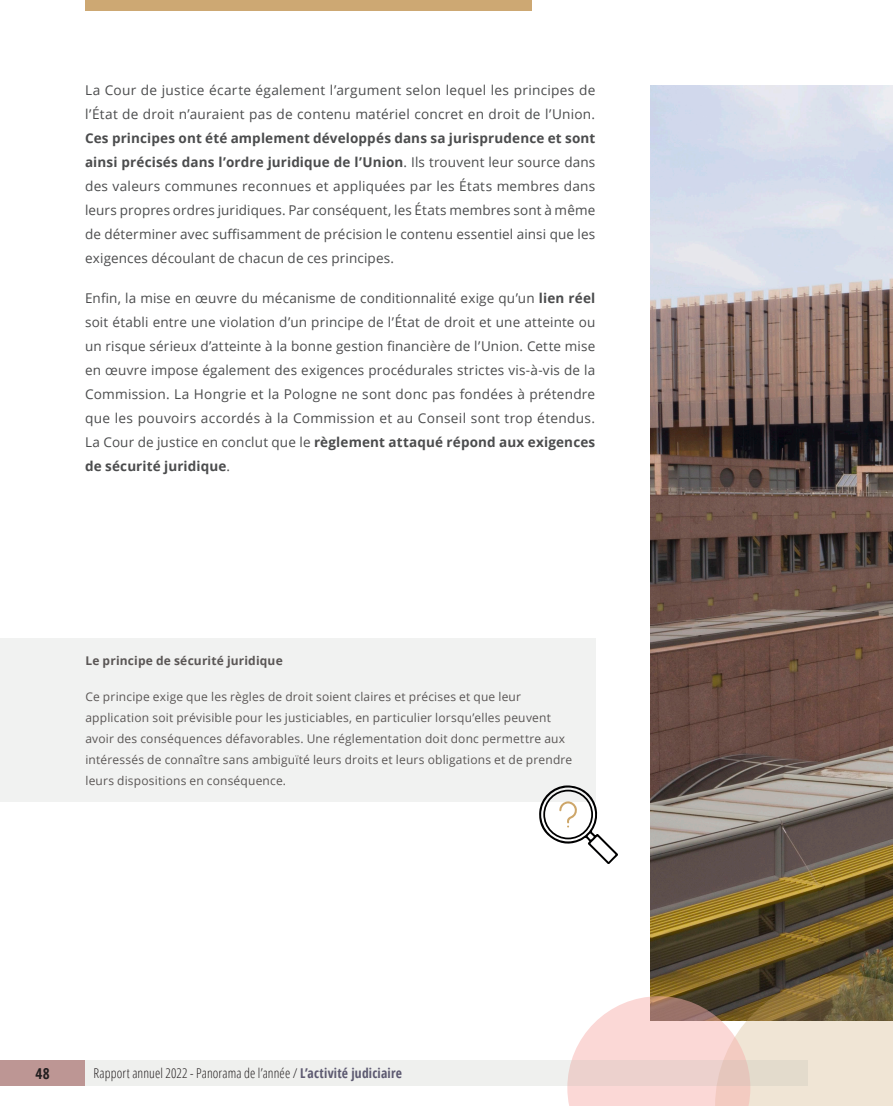
<style>
.page{position:relative;width:893px;height:1106px;background:#fff}
.page>*{position:absolute;margin:0;border:0;box-sizing:border-box;transform-origin:0 0}
.t1{font:700 15px "Open Sans Condensed";color:#231f20}
.Normal{font:13.5px/24px "Open Sans";letter-spacing:.015em;color:#4b4c4d;text-align:justify}
.t2{font:300 condensed 13.5px "Open Sans";letter-spacing:.01em;color:#231f20}
.TEXT__Encadre_for_Cu{font:12px/21px "Open Sans";letter-spacing:.015em;color:#5a5655}
.TEXT__Encadre_for_Cu-2{font:700 12px "Open Sans";letter-spacing:.015em;color:#5a5655}
.s1{font-weight:700}
.s2{font-family:"Open Sans Condensed";font-weight:700;font-stretch:normal;color:#5d5a71}
</style>
<div class="page">
<div style="left:85px;top:0;width:446px;height:11px;background:#cda873"></div>
<img style="left:651px;top:85px;width:242px;height:890px">
<div style="left:0;top:639px;width:595px;height:163px;background:#f1f2f1"></div>
<svg style="left:539px;top:785px;width:79px;height:79px"></svg>
<svg style="left:567px;top:975px;width:326px;height:131px"></svg>
<svg style="left:85px;top:1060px;width:723px;height:26px;fill:#eff0ee"></svg>
<div style="left:0;top:1060px;width:85px;height:26px;background:#bd9694"></div>
<p class="Normal" style="left:85px;top:78px;width:512px">La Cour de justice écarte également l’argument selon lequel les principes de l’État de droit n’auraient pas de contenu matériel concret en droit de l’Union.<br><span class="s1">Ces principes ont été amplement développés dans sa jurisprudence et sont ainsi précisés dans l’ordre juridique de l’Union</span>. Ils trouvent leur source dans des valeurs communes reconnues et appliquées par les États membres dans leurs propres ordres juridiques. Par conséquent, les États membres sont à même de déterminer avec suffisamment de précision le contenu essentiel ainsi que les exigences découlant de chacun de ces principes.</p>
<p class="Normal" style="left:85px;top:285px;width:512px">Enfin, la mise en œuvre du mécanisme de conditionnalité exige qu’un <span class="s1">lien réel </span>soit établi entre une violation d’un principe de l’État de droit et une atteinte ou un risque sérieux d’atteinte à la bonne gestion financière de l’Union. Cette mise en œuvre impose également des exigences procédurales strictes vis-à-vis de la Commission. La Hongrie et la Pologne ne sont donc pas fondées à prétendre que les pouvoirs accordés à la Commission et au Conseil sont trop étendus.<br>La Cour de justice en conclut que le <span class="s1">règlement attaqué répond aux exigences de sécurité juridique</span>.</p>
<p class="TEXT__Encadre_for_Cu-2" style="left:85px;top:652px;width:199px">Le principe de sécurité juridique</p>
<p class="TEXT__Encadre_for_Cu" style="left:85px;top:686px;width:488px">Ce principe exige que les règles de droit soient claires et précises et que leur application soit prévisible pour les justiciables, en particulier lorsqu’elles peuvent avoir des conséquences défavorables. Une réglementation doit donc permettre aux intéressés de connaître sans ambiguïté leurs droits et leurs obligations et de prendre leurs dispositions en conséquence.</p>
<p class="t1" style="left:35px;top:1063px;width:16px">48</p>
<p class="t2" style="left:94px;top:1064px;width:310px">Rapport annuel 2022 - Panorama de l’année / <span class="s2">L’activité judiciaire</span></p>
</div>
